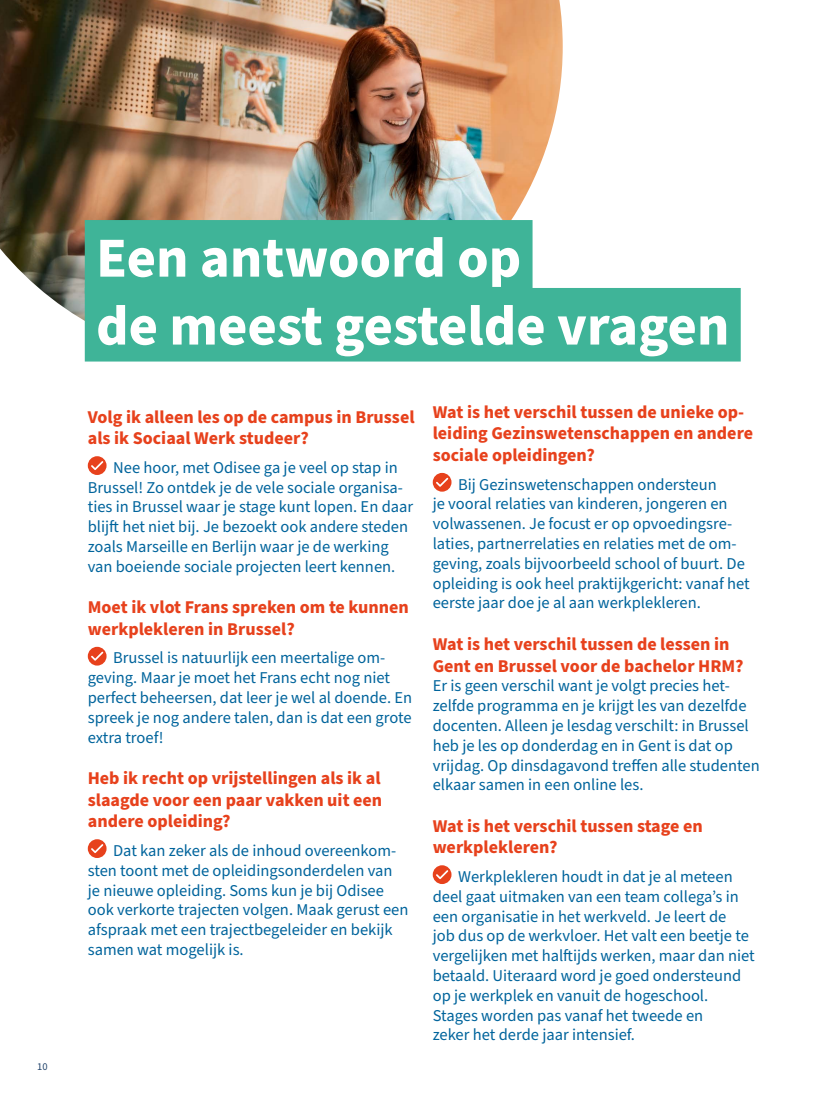
<style>
.page{position:relative;width:825px;height:1115px;background:#fff}
.page>*{position:absolute;margin:0;border:0;box-sizing:border-box;transform-origin:0 0}
.t1{font:700 56.55px/67.8px "Source Sans Pro";color:#fff}
.t2{font:700 18px/21.6px "Source Sans Pro";color:#e7411c}
.t3{font:16.5px/19.8px "Source Sans Pro";color:#00649c}
.t4{font:10.5px "Source Sans Pro";color:#21436b}
</style>
<div class="page">
<img style="left:0;top:0;width:563px;height:335px">
<svg style="left:88px;top:456px;width:19px;height:19px"></svg>
<svg style="left:88px;top:646px;width:19px;height:19px"></svg>
<svg style="left:88px;top:839px;width:19px;height:18px"></svg>
<svg style="left:433px;top:472px;width:18px;height:19px"></svg>
<svg style="left:433px;top:865px;width:18px;height:18px"></svg>
<div style="left:85px;top:220px;width:447px;height:73px;background:#3fb498"></div>
<div style="left:85px;top:288px;width:656px;height:73px;background:#3fb498"></div>
<p class="t4" style="left:37px;top:1059px;width:12px">10</p>
<h1 class="t1" style="left:96px;top:225px;width:635px">Een antwoord op<br>de meest gestelde vragen</h1>
<p class="t2" style="left:88px;top:406px;width:328px">Volg ik alleen les op de campus in Brussel als ik Sociaal Werk studeer?</p>
<p class="t3" style="left:88px;top:458px;width:327px;text-indent:25px">Nee hoor, met Odisee ga je veel op stap in Brussel! Zo ontdek je de vele sociale organisa&shy;ties in Brussel waar je stage kunt lopen. En daar blijft het niet bij. Je bezoekt ook andere steden zoals Marseille en Berlijn waar je de werking van boeiende sociale projecten leert kennen.</p>
<p class="t2" style="left:88px;top:597px;width:323px">Moet ik vlot Frans spreken om te kunnen werkplekleren in Brussel?</p>
<p class="t3" style="left:88px;top:648px;width:326px;text-indent:25px">Brussel is natuurlijk een meertalige om&shy;geving. Maar je moet het Frans echt nog niet perfect beheersen, dat leer je wel al doende. En spreek je nog andere talen, dan is dat een grote extra troef!</p>
<p class="t2" style="left:88px;top:767px;width:296px;text-align:justify">Heb ik recht op vrijstellingen als ik al slaagde voor een paar vakken uit een andere opleiding?</p>
<p class="t3" style="left:88px;top:840px;width:322px;text-indent:25px">Dat kan zeker als de inhoud overeenkom&shy;sten toont met de opleidingsonderdelen van je nieuwe opleiding. Soms kun je bij Odisee ook verkorte trajecten volgen. Maak gerust een afspraak met een trajectbegeleider en bekijk samen wat mogelijk is.</p>
<p class="t2" style="left:433px;top:401px;width:322px">Wat is het verschil tussen de unieke op&shy;leiding Gezinswetenschappen en andere sociale opleidingen?</p>
<p class="t3" style="left:433px;top:474px;width:318px;text-indent:25px">Bij Gezinswetenschappen ondersteun<br>je vooral relaties van kinderen, jongeren en volwassenen. Je focust er op opvoedingsre&shy;laties, partnerrelaties en relaties met de om&shy;geving, zoals bijvoorbeeld school of buurt. De opleiding is ook heel praktijkgericht: vanaf het eerste jaar doe je al aan werkplekleren.</p>
<p class="t2" style="left:433px;top:633px;width:312px">Wat is het verschil tussen de lessen in<br>Gent en Brussel voor de bachelor HRM?</p>
<p class="t3" style="left:433px;top:676px;width:328px">Er is geen verschil want je volgt precies het&shy;zelfde programma en je krijgt les van dezelfde docenten. Alleen je lesdag verschilt: in Brussel heb je les op donderdag en in Gent is dat op vrijdag. Op dinsdagavond treffen alle studenten elkaar samen in een online les.</p>
<p class="t2" style="left:433px;top:815px;width:272px">Wat is het verschil tussen stage en werkplekleren?</p>
<p class="t3" style="left:433px;top:866px;width:323px;text-indent:25px">Werkplekleren houdt in dat je al meteen deel gaat uitmaken van een team collega’s in een organisatie in het werkveld. Je leert de<br>job dus op de werkvloer. Het valt een beetje te vergelijken met halftijds werken, maar dan niet betaald. Uiteraard word je goed ondersteund op je werkplek en vanuit de hogeschool.<br>Stages worden pas vanaf het tweede en<br>zeker het derde jaar intensief.</p>
</div>
